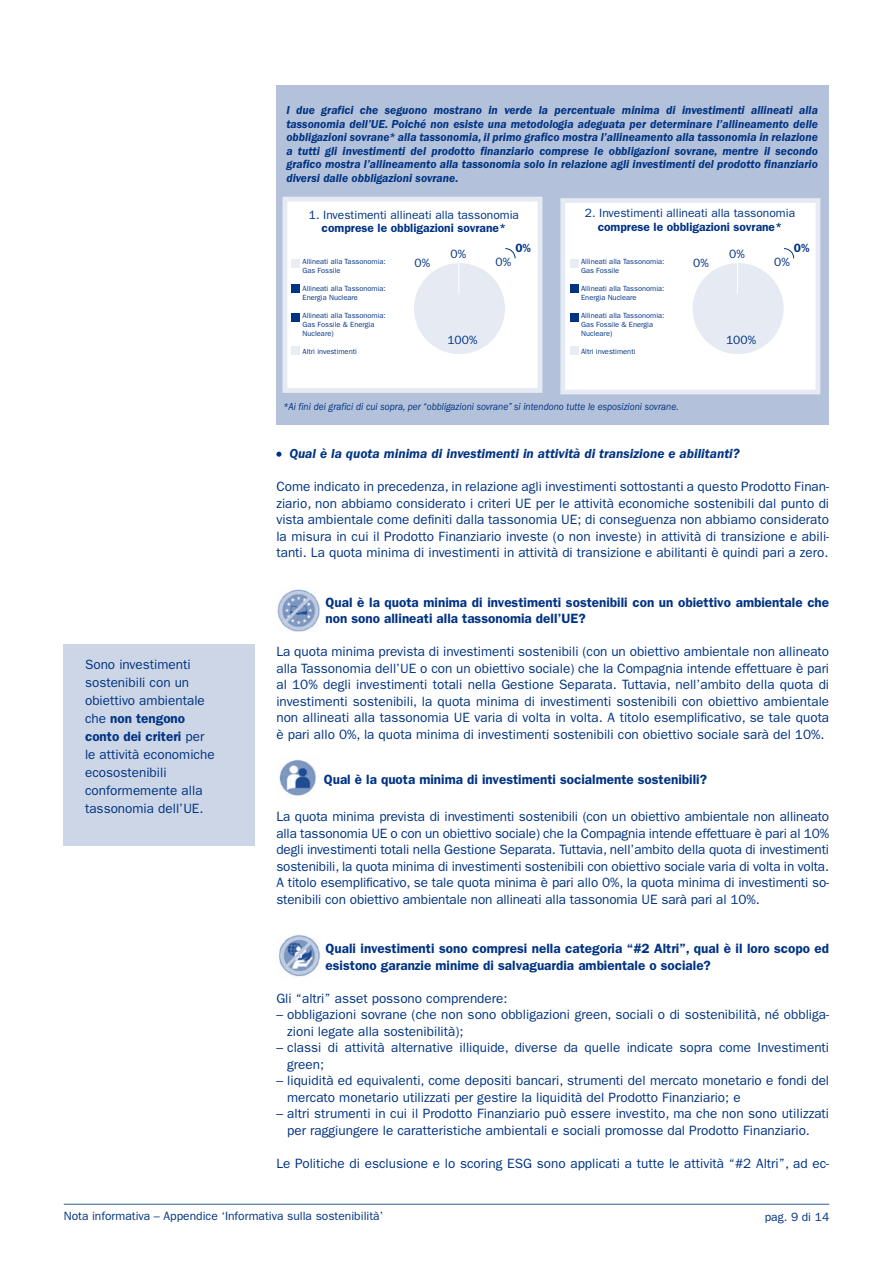
<style>
.page{position:relative;width:893px;height:1263px;background:#fff}
.page>*{position:absolute;margin:0;border:0;box-sizing:border-box;transform-origin:0 0}
.t1{font:13.5px/16.5px "Franklin Gothic";color:#003383}
.t2{font:600 13.5px/16.5px "Franklin Gothic";color:#003383}
.t3{font:italic 600 13.5px "Franklin Gothic";color:#003383}
.t4{font:italic 600 12px/13.5px "Franklin Gothic";color:#003383;text-align:justify}
.t5{font:12px "ITC Franklin Gothic Std";color:#003383}
.t6{font:12px "Franklin Gothic";color:#003383}
.t7{font:600 12px "ITC Franklin Gothic Std";color:#003383}
.t8{font:italic 10.5px "Franklin Gothic";color:#003383;scale:.9 1}
.t9{font:7.5px/9px "ITC Franklin Gothic Std";color:#003383}
.s1{font-weight:600}
</style>
<div class="page">
<hr style="left:64px;top:1204px;width:765px;height:1px;background:#335c9c">
<svg style="left:276px;top:452px;width:5px;height:5px"></svg>
<img style="left:277px;top:589px;width:43px;height:43px">
<img style="left:279px;top:759px;width:38px;height:37px">
<img style="left:279px;top:935px;width:41px;height:42px">
<div style="left:276px;top:85px;width:553px;height:340px;background:#b3c2da"></div>
<div style="left:285px;top:199px;width:255px;height:191px;background:#fff"></div>
<div style="left:282px;top:197px;width:260px;height:196px;border:5px solid #e6ebf3"></div>
<div style="left:563px;top:201px;width:255px;height:191px;background:#fff"></div>
<div style="left:560px;top:198px;width:260px;height:196px;border:5px solid #e6ebf3"></div>
<div style="left:292px;top:285px;width:8px;height:8px;background:#003383"></div>
<div style="left:292px;top:259px;width:8px;height:9px;background:#e8edf4"></div>
<div style="left:414px;top:263px;width:91px;height:91px;background:#e6ebf3;border-radius:46px"></div>
<hr style="left:458px;top:263px;width:1px;height:31px;background:#fff">
<svg style="left:505px;top:248px;width:11px;height:11px"></svg>
<div style="left:292px;top:346px;width:8px;height:9px;background:#e8edf4"></div>
<div style="left:292px;top:313px;width:8px;height:9px;background:#003383"></div>
<div style="left:570px;top:285px;width:9px;height:8px;background:#003383"></div>
<div style="left:570px;top:259px;width:9px;height:9px;background:#e8edf4"></div>
<div style="left:693px;top:263px;width:91px;height:91px;background:#e6ebf3;border-radius:46px"></div>
<hr style="left:737px;top:263px;width:1px;height:31px;background:#fff">
<svg style="left:784px;top:248px;width:10px;height:11px"></svg>
<div style="left:570px;top:346px;width:9px;height:9px;background:#e8edf4"></div>
<div style="left:570px;top:313px;width:9px;height:9px;background:#003383"></div>
<div style="left:64px;top:644px;width:191px;height:202px;background:#ccd6e6"></div>
<p class="t4" style="left:286px;top:103px;width:533px">I due grafici che seguono mostrano in verde la percentuale minima di investimenti allineati alla tassonomia dell’UE. Poiché non esiste una metodologia adeguata per determinare l’allineamento delle obbligazioni sovrane* alla tassonomia, il primo grafico mostra l’allineamento alla tassonomia in relazione a tutti gli investimenti del prodotto finanziario comprese le obbligazioni sovrane, mentre il secondo grafico mostra l’allineamento alla tassonomia solo in relazione agli investimenti del prodotto finanziario diversi dalle obbligazioni sovrane.</p>
<p class="t5" style="left:309px;top:208px;width:212px">1. Investimenti allineati alla tassonomia</p>
<p class="t7" style="left:322px;top:221px;width:186px">comprese le obbligazioni sovrane*</p>
<p class="t5" style="left:585px;top:206px;width:212px">2. Investimenti allineati alla tassonomia</p>
<p class="t7" style="left:598px;top:220px;width:186px">comprese le obbligazioni sovrane*</p>
<p class="t1" style="left:85px;top:656px;width:131px;line-height:18px">Sono investimenti sostenibili con un obiettivo ambientale che <span class="s1">non tengono conto dei criteri</span> per le attività economiche ecosostenibili conformemente alla tassonomia dell’UE.</p>
<p class="t9" style="left:302px;top:257px;width:85px">Allineati alla Tassonomia:<br>Gas Fossile</p>
<p class="t9" style="left:302px;top:284px;width:85px">Allineati alla Tassonomia:<br>Energia Nucleare</p>
<p class="t9" style="left:302px;top:311px;width:85px">Allineati alla Tassonomia:<br>Gas Fossile &amp; Energia<br>Nucleare)</p>
<p class="t9" style="left:302px;top:347px;width:56px">Altri investimenti</p>
<p class="t7" style="left:515px;top:241px;width:17px">0%</p>
<p class="t5" style="left:451px;top:247px;width:17px">0%</p>
<p class="t5" style="left:415px;top:256px;width:17px">0%</p>
<p class="t5" style="left:496px;top:255px;width:17px">0%</p>
<p class="t9" style="left:581px;top:257px;width:85px">Allineati alla Tassonomia:<br>Gas Fossile</p>
<p class="t9" style="left:581px;top:284px;width:85px">Allineati alla Tassonomia:<br>Energia Nucleare</p>
<p class="t9" style="left:581px;top:311px;width:85px">Allineati alla Tassonomia:<br>Gas Fossile &amp; Energia<br>Nucleare)</p>
<p class="t9" style="left:581px;top:347px;width:56px">Altri investimenti</p>
<p class="t5" style="left:447px;top:333px;width:31px">100%</p>
<p class="t7" style="left:794px;top:241px;width:17px">0%</p>
<p class="t5" style="left:729px;top:247px;width:17px">0%</p>
<p class="t5" style="left:693px;top:256px;width:17px">0%</p>
<p class="t5" style="left:774px;top:255px;width:17px">0%</p>
<p class="t5" style="left:726px;top:333px;width:31px">100%</p>
<p class="t8" style="left:283px;top:401px;width:441px">*Ai fini dei grafici di cui sopra, per “obbligazioni sovrane” si intendono tutte le esposizioni sovrane.</p>
<p class="t3" style="left:289px;top:446px;width:452px">Qual è la quota minima di investimenti in attività di transizione e abilitanti?</p>
<p class="t1" style="left:276px;top:478px;width:554px;text-align:justify">Come indicato in precedenza, in relazione agli investimenti sottostanti a questo Prodotto Finan&shy;ziario, non abbiamo considerato i criteri UE per le attività economiche sostenibili dal punto di vista ambientale come definiti dalla tassonomia UE; di conseguenza non abbiamo considerato la misura in cui il Prodotto Finanziario investe (o non investe) in attività di transizione e abili&shy;tanti. La quota minima di investimenti in attività di transizione e abilitanti è quindi pari a zero.</p>
<p class="t2" style="left:326px;top:594px;width:505px">Qual è la quota minima di investimenti sostenibili con un obiettivo ambientale che non sono allineati alla tassonomia dell’UE?</p>
<p class="t1" style="left:276px;top:643px;width:554px;text-align:justify">La quota minima prevista di investimenti sostenibili (con un obiettivo ambientale non allineato alla Tassonomia dell’UE o con un obiettivo sociale) che la Compagnia intende effettuare è pari al 10% degli investimenti totali nella Gestione Separata. Tuttavia, nell’ambito della quota di investimenti sostenibili, la quota minima di investimenti sostenibili con obiettivo ambientale non allineati alla tassonomia UE varia di volta in volta. A titolo esemplificativo, se tale quota è pari allo 0%, la quota minima di investimenti sostenibili con obiettivo sociale sarà del 10%.</p>
<p class="t2" style="left:324px;top:771px;width:385px">Qual è la quota minima di investimenti socialmente sostenibili?</p>
<p class="t1" style="left:276px;top:808px;width:554px;text-align:justify">La quota minima prevista di investimenti sostenibili (con un obiettivo ambientale non allineato alla tassonomia UE o con un obiettivo sociale) che la Compagnia intende effettuare è pari al 10% degli investimenti totali nella Gestione Separata. Tuttavia, nell’ambito della quota di investimenti sostenibili, la quota minima di investimenti sostenibili con obiettivo sociale varia di volta in volta.<br>A titolo esemplificativo, se tale quota minima è pari allo 0%, la quota minima di investimenti so&shy;stenibili con obiettivo ambientale non allineati alla tassonomia UE sarà pari al 10%.</p>
<p class="t2" style="left:326px;top:940px;width:505px">Quali investimenti sono compresi nella categoria “#2 Altri”, qual è il loro scopo ed esistono garanzie minime di salvaguardia ambientale o sociale?</p>
<p class="t1" style="left:276px;top:990px;width:233px">Gli “altri” asset possono comprendere:</p>
<p class="t1" style="left:287px;top:1006px;width:543px;text-indent:-11px">– obbligazioni sovrane (che non sono obbligazioni green, sociali o di sostenibilità, né obbliga&shy;zioni legate alla sostenibilità);</p>
<p class="t1" style="left:287px;top:1039px;width:543px;text-indent:-11px">– classi di attività alternative illiquide, diverse da quelle indicate sopra come Investimenti green;</p>
<p class="t1" style="left:287px;top:1072px;width:543px;text-indent:-11px">– liquidità ed equivalenti, come depositi bancari, strumenti del mercato monetario e fondi del mercato monetario utilizzati per gestire la liquidità del Prodotto Finanziario; e</p>
<p class="t1" style="left:287px;top:1105px;width:543px;text-indent:-11px">– altri strumenti in cui il Prodotto Finanziario può essere investito, ma che non sono utilizzati per raggiungere le caratteristiche ambientali e sociali promosse dal Prodotto Finanziario.</p>
<p class="t1" style="left:276px;top:1155px;width:554px">Le Politiche di esclusione e lo scoring ESG sono applicati a tutte le attività “#2 Altri”, ad ec-</p>
<p class="t6" style="left:64px;top:1209px;width:321px">Nota informativa – Appendice ‘Informativa sulla sostenibilità’</p>
<p class="t6" style="left:765px;top:1210px;width:66px">pag. 9 di 14</p>
</div>
